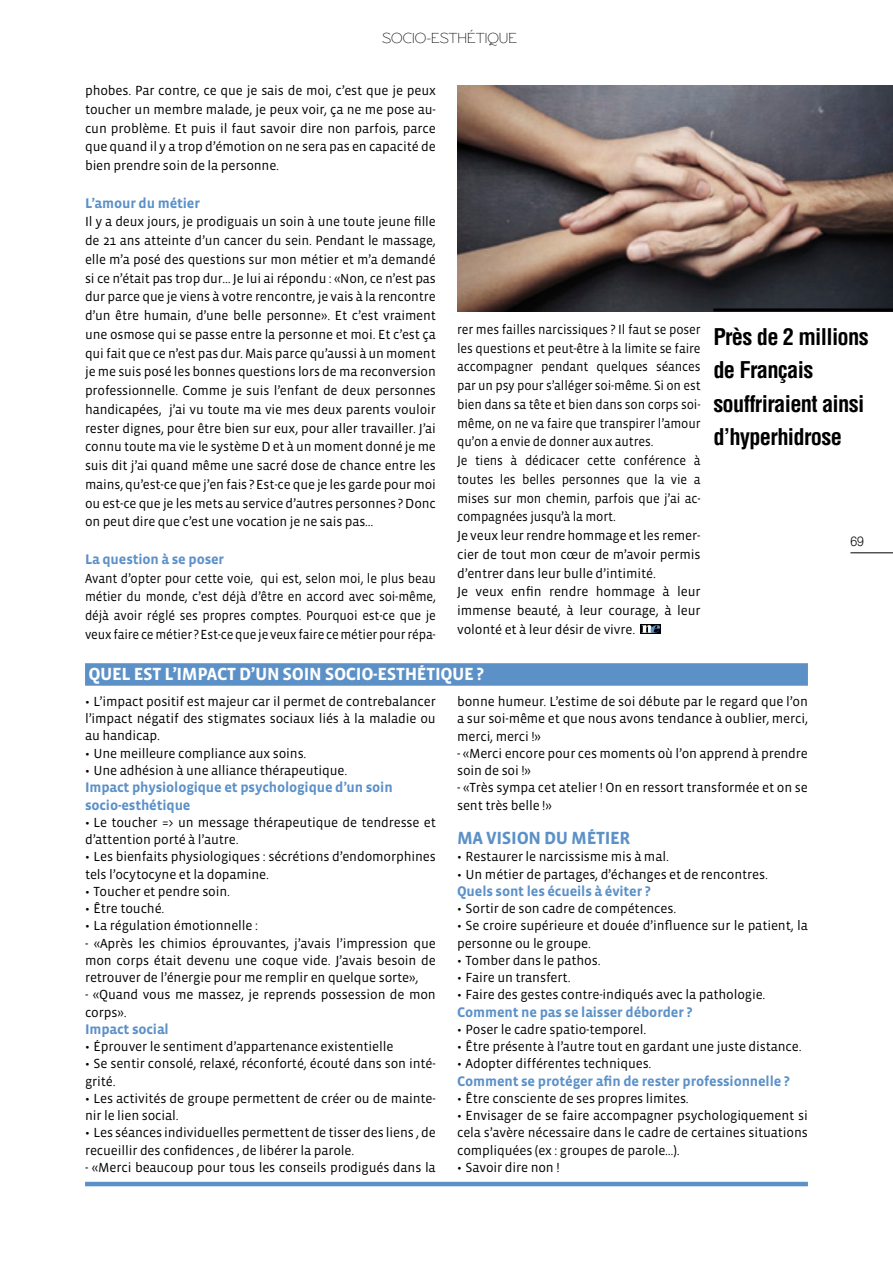
<style>
.page{position:relative;width:893px;height:1263px;background:#fff}
.page>*{position:absolute;margin:0;border:0;box-sizing:border-box;transform-origin:0 0}
.t1{font:700 condensed 22.5px/33px "Helvetica";letter-spacing:-.03em;color:#000}
.t2{font:700 18px "Vista Sans";letter-spacing:-.02em;color:#fff}
.t3{font:700 18px "Vista Sans";letter-spacing:-.02em;color:#5c91c8}
.t4{font:15px "Rawengulk";color:#000}
.t5{font:700 14.25px/17.2px "Vista Sans";letter-spacing:-.01em;color:#5c91c8}
.t6{font:13.5px/18.8px "Vista Sans";letter-spacing:-.01em;color:#000}
.t7{font:13.5px/18.8px "Vista Sans";letter-spacing:-.01em;color:#000;text-align:justify;scale:.95 1}
.t8{font:300 13.5px "Helvetica Neue";color:#000;scale:.9 1}
</style>
<div class="page">
<svg style="left:640px;top:624px;width:21px;height:10px"></svg>
<svg style="left:642px;top:625px;width:18px;height:8px"></svg>
<div style="left:85px;top:663px;width:723px;height:23px;background:#5c91c8"></div>
<hr style="left:85px;top:1182px;width:723px;height:4px;background:#5c91c8">
<img style="left:457px;top:85px;width:436px;height:227px">
<hr style="left:713px;top:308px;width:180px;height:3px;background:#000">
<hr style="left:850px;top:552px;width:43px;height:1px;background:#000">
<p class="t4" style="left:382px;top:29px;width:136px">SOCIO-ESTHÉTIQUE</p>
<p class="t6" style="left:85px;top:81px;width:352px;text-align:justify">phobes. Par contre, ce que je sais de moi, c’est que je peux toucher un membre malade, je peux voir, ça ne me pose au&shy;cun problème. Et puis il faut savoir dire non parfois, parce que quand il y a trop d’émotion on ne sera pas en capacité de bien prendre soin de la personne.</p>
<p class="t5" style="left:85px;top:194px;width:116px">L’amour du métier</p>
<p class="t6" style="left:85px;top:213px;width:352px;text-align:justify">Il y a deux jours, je prodiguais un soin à une toute jeune fille de 21 ans atteinte d’un cancer du sein. Pendant le massage, elle m’a posé des questions sur mon métier et m’a demandé si ce n’était pas trop dur… Je lui ai répondu : «Non, ce n’est pas dur parce que je viens à votre rencontre, je vais à la rencontre d’un être humain, d’une belle personne». Et c’est vraiment une osmose qui se passe entre la personne et moi. Et c’est ça qui fait que ce n’est pas dur. Mais parce qu’aussi à un moment je me suis posé les bonnes questions lors de ma reconversion professionnelle. Comme je suis l’enfant de deux personnes handicapées, j’ai vu toute ma vie mes deux parents vouloir rester dignes, pour être bien sur eux, pour aller travailler. J’ai connu toute ma vie le système D et à un moment donné je me suis dit j’ai quand même une sacré dose de chance entre les mains, qu’est-ce que j’en fais ? Est-ce que je les garde pour moi ou est-ce que je les mets au service d’autres personnes ? Donc on peut dire que c’est une vocation je ne sais pas…</p>
<p class="t5" style="left:85px;top:551px;width:141px">La question à se poser</p>
<p class="t7" style="left:85px;top:569px;width:371px">Avant d’opter pour cette voie, qui est, selon moi, le plus beau métier du monde, c’est déjà d’être en accord avec soi-même, déjà avoir réglé ses propres comptes. Pourquoi est-ce que je veux faire ce métier? Est-ce que je veux faire ce métier pour répa-</p>
<p class="t7" style="left:457px;top:320px;width:258px;text-align:left">rer mes failles narcissiques ? Il faut se poser les questions et peut-être à la limite se faire accompagner pendant quelques séances par un psy pour s’alléger soi-même. Si on est bien dans sa tête et bien dans son corps soi&shy;même, on ne va faire que transpirer l’amour qu’on a envie de donner aux autres.<br>Je tiens à dédicacer cette conférence à toutes les belles personnes que la vie a mises sur mon chemin, parfois que j’ai ac&shy;compagnées jusqu’à la mort.<br>Je veux leur rendre hommage et les remer&shy;cier de tout mon cœur de m’avoir permis d’entrer dans leur bulle d’intimité.<br>Je veux enfin rendre hommage à leur immense beauté, à leur courage, à leur volonté et à leur désir de vivre.</p>
<h2 class="t2" style="left:88px;top:665px;width:397px">QUEL EST L’IMPACT D’UN SOIN SOCIO-ESTHÉTIQUE ?</h2>
<p class="t6" style="left:85px;top:693px;width:352px;line-height:17.2px;text-align:justify">• L’impact positif est majeur car il permet de contrebalancer l’impact négatif des stigmates sociaux liés à la maladie ou au handicap.</p>
<p class="t6" style="left:85px;top:744px;width:223px">• Une meilleure compliance aux soins.</p>
<p class="t6" style="left:85px;top:761px;width:264px">• Une adhésion à une alliance thérapeutique.</p>
<p class="t5" style="left:85px;top:779px;width:309px">Impact physiologique et psychologique d’un soin socio-esthétique</p>
<p class="t6" style="left:85px;top:814px;width:352px;line-height:17.2px">• Le toucher =&gt; un message thérapeutique de tendresse et d’attention porté à l’autre.</p>
<p class="t6" style="left:85px;top:848px;width:352px;line-height:17.2px">• Les bienfaits physiologiques : sécrétions d’endomorphines tels l’ocytocyne et la dopamine.</p>
<p class="t6" style="left:85px;top:882px;width:147px">• Toucher et pendre soin.</p>
<p class="t6" style="left:85px;top:899px;width:81px">• Être touché.</p>
<p class="t6" style="left:85px;top:917px;width:174px">• La régulation émotionnelle :</p>
<p class="t6" style="left:85px;top:935px;width:352px;line-height:17.2px;text-align:justify">- «Après les chimios éprouvantes, j’avais l’impression que mon corps était devenu une coque vide. J’avais besoin de retrouver de l’énergie pour me remplir en quelque sorte»,</p>
<p class="t6" style="left:85px;top:986px;width:352px;line-height:17.2px">- «Quand vous me massez, je reprends possession de mon corps».</p>
<p class="t5" style="left:85px;top:1021px;width:85px">Impact social</p>
<p class="t6" style="left:85px;top:1037px;width:310px">• Éprouver le sentiment d’appartenance existentielle</p>
<p class="t6" style="left:85px;top:1055px;width:352px;line-height:17.2px">• Se sentir consolé, relaxé, réconforté, écouté dans son inté&shy;grité.</p>
<p class="t6" style="left:85px;top:1090px;width:352px;line-height:17.2px">• Les activités de groupe permettent de créer ou de mainte&shy;nir le lien social.</p>
<p class="t6" style="left:85px;top:1124px;width:352px;line-height:17.2px">• Les séances individuelles permettent de tisser des liens , de recueillir des confidences , de libérer la parole.</p>
<p class="t6" style="left:85px;top:1158px;width:352px">- «Merci beaucoup pour tous les conseils prodigués dans la</p>
<h1 class="t1" style="left:713px;top:321px;width:157px">Près de 2 millions de Français souffriraient ainsi d’hyperhidrose</h1>
<p class="t8" style="left:850px;top:533px;width:17px">69</p>
<p class="t6" style="left:457px;top:693px;width:352px;line-height:17.2px;text-align:justify">bonne humeur. L’estime de soi débute par le regard que l’on a sur soi-même et que nous avons tendance à oublier, merci, merci, merci !»</p>
<p class="t6" style="left:457px;top:745px;width:352px;line-height:17.2px">- «Merci encore pour ces moments où l’on apprend à prendre soin de soi !»</p>
<p class="t6" style="left:457px;top:779px;width:352px;line-height:17.2px">- «Très sympa cet atelier ! On en ressort transformée et on se sent très belle !»</p>
<h2 class="t3" style="left:457px;top:829px;width:175px">MA VISION DU MÉTIER</h2>
<p class="t6" style="left:457px;top:848px;width:213px">• Restaurer le narcissisme mis à mal.</p>
<p class="t6" style="left:457px;top:865px;width:312px">• Un métier de partages, d’échanges et de rencontres.</p>
<p class="t5" style="left:457px;top:883px;width:195px">Quels sont les écueils à éviter ?</p>
<p class="t6" style="left:457px;top:899px;width:221px">• Sortir de son cadre de compétences.</p>
<p class="t6" style="left:457px;top:917px;width:352px;line-height:17.2px">• Se croire supérieure et douée d’influence sur le patient, la personne ou le groupe.</p>
<p class="t6" style="left:457px;top:951px;width:145px">• Tomber dans le pathos.</p>
<p class="t6" style="left:457px;top:968px;width:115px">• Faire un transfert.</p>
<p class="t6" style="left:457px;top:986px;width:310px">• Faire des gestes contre-indiqués avec la pathologie.</p>
<p class="t5" style="left:457px;top:1003px;width:237px">Comment ne pas se laisser déborder ?</p>
<p class="t6" style="left:457px;top:1020px;width:191px">• Poser le cadre spatio-temporel.</p>
<p class="t6" style="left:457px;top:1037px;width:346px">• Être présente à l’autre tout en gardant une juste distance.</p>
<p class="t6" style="left:457px;top:1055px;width:196px">• Adopter différentes techniques.</p>
<p class="t5" style="left:457px;top:1072px;width:334px">Comment se protéger afin de rester professionnelle ?</p>
<p class="t6" style="left:457px;top:1089px;width:233px">• Être consciente de ses propres limites.</p>
<p class="t6" style="left:457px;top:1107px;width:352px;line-height:17.2px;text-align:justify">• Envisager de se faire accompagner psychologiquement si cela s’avère nécessaire dans le cadre de certaines situations compliquées (ex : groupes de parole…).</p>
<p class="t6" style="left:457px;top:1158px;width:104px">• Savoir dire non !</p>
</div>
